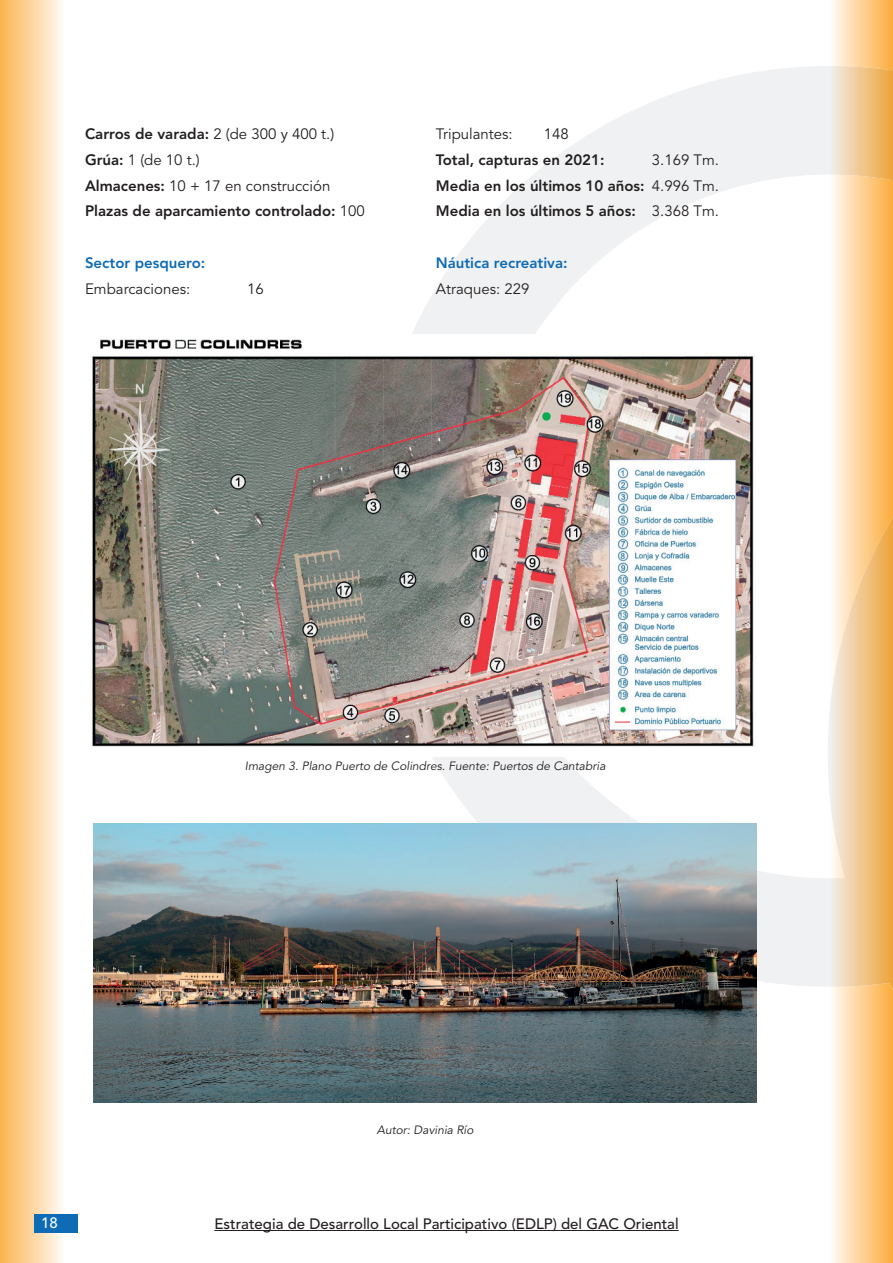
<style>
.page{position:relative;width:893px;height:1263px;background:#fff}
.page>*{position:absolute;margin:0;border:0;box-sizing:border-box;transform-origin:0 0}
.t1{font:800 15px/25.8px "Avenir";color:#231f20}
.t2{font:500 15px "Avenir";color:#231f20}
.t3{font:15px "Avenir";color:#231f20}
.t4{font:800 15px "Avenir";color:#0e6bb6}
.t5{font:500 15px "Avenir";color:#fff}
.t6{font:italic 12px "Avenir";color:#231f20}
.s1{font-weight:400}
</style>
<div class="page">
<svg style="left:412px;top:66px;width:417px;height:921px"></svg>
<div style="left:0;top:0;width:65px;height:1263px;background:linear-gradient(to right,#fcb34d,#fefcf8)"></div>
<svg style="left:832px;top:0;width:61px;height:1263px"></svg>
<svg style="left:829px;top:66px;width:64px;height:923px"></svg>
<div style="left:34px;top:1214px;width:43px;height:18px;background:#0e6bb6"></div>
<hr style="left:214px;top:1230px;width:465px;height:1px;background:#231f20">
<img style="left:92px;top:335px;width:673px;height:421px">
<img style="left:94px;top:823px;width:663px;height:280px">
<p class="t1" style="left:85px;top:121px;width:281px">Carros de varada: <span class="s1">2 (de 300 y 400 t.)<br></span>Grúa: <span class="s1">1 (de 10 t.)<br></span>Almacenes: <span class="s1">10 + 17 en construcción<br></span>Plazas de aparcamiento controlado: <span class="s1">100</span></p>
<p class="t4" style="left:85px;top:254px;width:122px">Sector pesquero:</p>
<p class="t3" style="left:85px;top:280px;width:107px">Embarcaciones:</p>
<p class="t3" style="left:247px;top:280px;width:18px">16</p>
<p class="t3" style="left:436px;top:125px;width:78px">Tripulantes:</p>
<p class="t3" style="left:544px;top:125px;width:27px">148</p>
<p class="t1" style="left:436px;top:147px;width:170px">Total, capturas en 2021:</p>
<p class="t1" style="left:436px;top:147px;width:285px;text-align:justify;text-indent:216px"><span class="s1">3.169 Tm.<br></span>Media en los últimos 10 años: <span class="s1">4.996 Tm.<br></span>Media en los últimos 5 años: <span class="s1">3.368 Tm.</span></p>
<p class="t4" style="left:436px;top:254px;width:133px">Náutica recreativa:</p>
<p class="t3" style="left:436px;top:280px;width:95px">Atraques: 229</p>
<p class="t6" style="left:245px;top:759px;width:362px">Imagen 3. Plano Puerto de Colindres. Fuente: Puertos de Cantabria</p>
<p class="t6" style="left:377px;top:1122px;width:98px">Autor: Davinia Río</p>
<p class="t5" style="left:41px;top:1214px;width:18px">18</p>
<p class="t2" style="left:214px;top:1215px;width:466px">Estrategia de Desarrollo Local Participativo (EDLP) del GAC Oriental</p>
</div>
